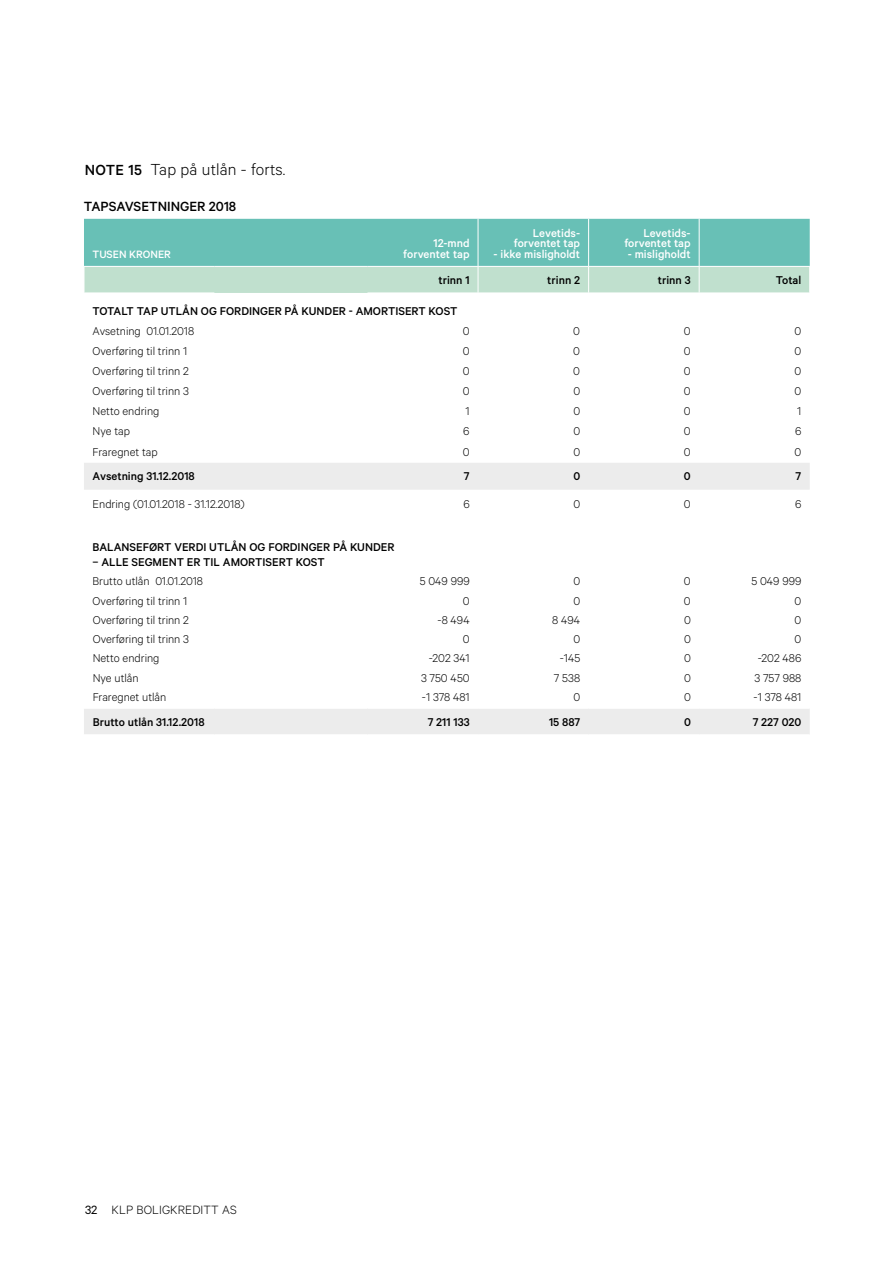
<style>
.page{position:relative;width:893px;height:1263px;background:#fff}
.page>*{position:absolute;margin:0;border:0;box-sizing:border-box;transform-origin:0 0}
.t1{font:300 18px "Calibre";letter-spacing:.01em;color:#000}
.t2{font:500 15px "Calibre";color:#000}
.t3{font:300 13.5px "Calibre";letter-spacing:.01em;color:#000}
.t4{font:300 12.75px "Calibre";color:#000}
.t5{font:500 12.75px "Calibre";color:#000}
.t6{font:500 12.75px/10.5px "Calibre";color:#fff;text-align:right}
.t7{font:500 12px "Calibre";color:#fff}
.s1{font-weight:500;font-size:16.5px}
.s2{font-weight:400}
</style>
<div class="page">
<svg style="left:84px;top:463px;width:726px;height:271px"></svg>
<svg style="left:84px;top:219px;width:726px;height:74px;background:#89ccbf"></svg>
<hr style="left:699px;top:219px;width:1px;height:47px;background:#fff">
<hr style="left:478px;top:219px;width:1px;height:47px;background:#fff">
<hr style="left:588px;top:219px;width:1px;height:47px;background:#fff">
<hr style="left:84px;top:707px;width:130px;height:2px;background:#fff">
<hr style="left:214px;top:707px;width:153px;height:2px;background:#fff">
<hr style="left:367px;top:707px;width:111px;height:2px;background:#fff">
<hr style="left:478px;top:707px;width:111px;height:2px;background:#fff">
<hr style="left:589px;top:707px;width:110px;height:2px;background:#fff">
<hr style="left:699px;top:707px;width:111px;height:2px;background:#fff">
<h1 class="t1" style="left:85px;top:159px;width:202px"><span class="s1">NOTE 15</span> Tap på utlån - forts.</h1>
<p class="t2" style="left:84px;top:198px;width:154px">TAPSAVSETNINGER 2018</p>
<p class="t7" style="left:92px;top:247px;width:80px">TUSEN KRONER</p>
<p class="t6" style="left:403px;top:238px;width:68px">12-mnd forventet tap</p>
<p class="t6" style="left:514px;top:227px;width:68px">Levetids&shy;forventet tap</p>
<p class="t6" style="left:494px;top:248px;width:88px">- ikke misligholdt</p>
<p class="t6" style="left:624px;top:227px;width:68px">Levetids&shy;forventet tap</p>
<p class="t6" style="left:628px;top:248px;width:64px">- misligholdt</p>
<p class="t5" style="left:438px;top:273px;width:33px">trinn 1</p>
<p class="t5" style="left:547px;top:273px;width:34px">trinn 2</p>
<p class="t5" style="left:658px;top:273px;width:34px">trinn 3</p>
<p class="t5" style="left:776px;top:273px;width:27px">Total</p>
<p class="t5" style="left:93px;top:303px;width:366px">TOTALT TAP UTLÅN OG FORDINGER PÅ KUNDER - AMORTISERT KOST</p>
<p class="t4" style="left:93px;top:323px;width:103px">Avsetning 01.01.2018</p>
<p class="t4" style="left:463px;top:323px;width:8px">0</p>
<p class="t4" style="left:573px;top:323px;width:8px">0</p>
<p class="t4" style="left:684px;top:323px;width:8px">0</p>
<p class="t4" style="left:794px;top:323px;width:8px">0</p>
<p class="t4" style="left:93px;top:344px;width:96px">Overføring til trinn 1</p>
<p class="t4" style="left:463px;top:344px;width:8px">0</p>
<p class="t4" style="left:573px;top:344px;width:8px">0</p>
<p class="t4" style="left:684px;top:344px;width:8px">0</p>
<p class="t4" style="left:794px;top:344px;width:8px">0</p>
<p class="t4" style="left:93px;top:364px;width:98px">Overføring til trinn 2</p>
<p class="t4" style="left:463px;top:364px;width:8px">0</p>
<p class="t4" style="left:573px;top:364px;width:8px">0</p>
<p class="t4" style="left:684px;top:364px;width:8px">0</p>
<p class="t4" style="left:794px;top:364px;width:8px">0</p>
<p class="t4" style="left:93px;top:384px;width:98px">Overføring til trinn 3</p>
<p class="t4" style="left:463px;top:384px;width:8px">0</p>
<p class="t4" style="left:573px;top:384px;width:8px">0</p>
<p class="t4" style="left:684px;top:384px;width:8px">0</p>
<p class="t4" style="left:794px;top:384px;width:8px">0</p>
<p class="t4" style="left:93px;top:404px;width:68px">Netto endring</p>
<p class="t4" style="left:465px;top:404px;width:6px">1</p>
<p class="t4" style="left:573px;top:404px;width:8px">0</p>
<p class="t4" style="left:684px;top:404px;width:8px">0</p>
<p class="t4" style="left:797px;top:404px;width:6px">1</p>
<p class="t4" style="left:93px;top:424px;width:39px">Nye tap</p>
<p class="t4" style="left:463px;top:424px;width:8px">6</p>
<p class="t4" style="left:573px;top:424px;width:8px">0</p>
<p class="t4" style="left:684px;top:424px;width:8px">0</p>
<p class="t4" style="left:795px;top:424px;width:8px">6</p>
<p class="t4" style="left:93px;top:444px;width:67px">Fraregnet tap</p>
<p class="t4" style="left:463px;top:444px;width:8px">0</p>
<p class="t4" style="left:573px;top:444px;width:8px">0</p>
<p class="t4" style="left:684px;top:444px;width:8px">0</p>
<p class="t4" style="left:794px;top:444px;width:8px">0</p>
<p class="t5" style="left:93px;top:469px;width:104px">Avsetning 31.12.2018</p>
<p class="t5" style="left:464px;top:469px;width:7px">7</p>
<p class="t5" style="left:573px;top:469px;width:8px">0</p>
<p class="t5" style="left:684px;top:469px;width:8px">0</p>
<p class="t5" style="left:796px;top:469px;width:7px">7</p>
<p class="t4" style="left:93px;top:497px;width:154px">Endring (01.01.2018 - 31.12.2018)</p>
<p class="t4" style="left:463px;top:497px;width:8px">6</p>
<p class="t4" style="left:573px;top:497px;width:8px">0</p>
<p class="t4" style="left:684px;top:497px;width:8px">0</p>
<p class="t4" style="left:795px;top:497px;width:8px">6</p>
<p class="t5" style="left:93px;top:539px;width:303px">BALANSEFØRT VERDI UTLÅN OG FORDINGER PÅ KUNDER</p>
<p class="t5" style="left:93px;top:555px;width:234px">– ALLE SEGMENT ER TIL AMORTISERT KOST</p>
<p class="t4" style="left:93px;top:574px;width:112px">Brutto utlån 01.01.2018</p>
<p class="t4" style="left:420px;top:574px;width:51px">5 049 999</p>
<p class="t4" style="left:573px;top:574px;width:8px">0</p>
<p class="t4" style="left:684px;top:574px;width:8px">0</p>
<p class="t4" style="left:751px;top:574px;width:51px">5 049 999</p>
<p class="t4" style="left:93px;top:593px;width:96px">Overføring til trinn 1</p>
<p class="t4" style="left:463px;top:593px;width:8px">0</p>
<p class="t4" style="left:573px;top:593px;width:8px">0</p>
<p class="t4" style="left:684px;top:593px;width:8px">0</p>
<p class="t4" style="left:794px;top:593px;width:8px">0</p>
<p class="t4" style="left:93px;top:612px;width:98px">Overføring til trinn 2</p>
<p class="t4" style="left:438px;top:612px;width:34px">-8 494</p>
<p class="t4" style="left:552px;top:612px;width:30px">8 494</p>
<p class="t4" style="left:684px;top:612px;width:8px">0</p>
<p class="t4" style="left:795px;top:612px;width:8px">0</p>
<p class="t4" style="left:93px;top:632px;width:98px">Overføring til trinn 3</p>
<p class="t4" style="left:463px;top:632px;width:8px">0</p>
<p class="t4" style="left:573px;top:632px;width:8px">0</p>
<p class="t4" style="left:684px;top:632px;width:8px">0</p>
<p class="t4" style="left:795px;top:632px;width:8px">0</p>
<p class="t4" style="left:93px;top:651px;width:68px">Netto endring</p>
<p class="t4" style="left:429px;top:651px;width:43px">-202 341</p>
<p class="t4" style="left:560px;top:651px;width:22px">-145</p>
<p class="t4" style="left:684px;top:651px;width:8px">0</p>
<p class="t4" style="left:758px;top:651px;width:45px">-202 486</p>
<p class="t4" style="left:93px;top:670px;width:48px">Nye utlån</p>
<p class="t4" style="left:421px;top:670px;width:50px">3 750 450</p>
<p class="t4" style="left:554px;top:670px;width:28px">7 538</p>
<p class="t4" style="left:684px;top:670px;width:8px">0</p>
<p class="t4" style="left:755px;top:670px;width:48px">3 757 988</p>
<p class="t4" style="left:93px;top:689px;width:75px">Fraregnet utlån</p>
<p class="t4" style="left:422px;top:689px;width:49px">-1 378 481</p>
<p class="t4" style="left:573px;top:689px;width:8px">0</p>
<p class="t4" style="left:684px;top:689px;width:8px">0</p>
<p class="t4" style="left:754px;top:689px;width:49px">-1 378 481</p>
<p class="t5" style="left:93px;top:714px;width:113px">Brutto utlån 31.12.2018</p>
<p class="t5" style="left:428px;top:714px;width:43px">7 211 133</p>
<p class="t5" style="left:549px;top:714px;width:33px">15 887</p>
<p class="t5" style="left:684px;top:714px;width:8px">0</p>
<p class="t5" style="left:753px;top:714px;width:50px">7 227 020</p>
<p class="t3" style="left:85px;top:1201px;width:153px"><span class="s2">32</span> KLP BOLIGKREDITT AS</p>
</div>
